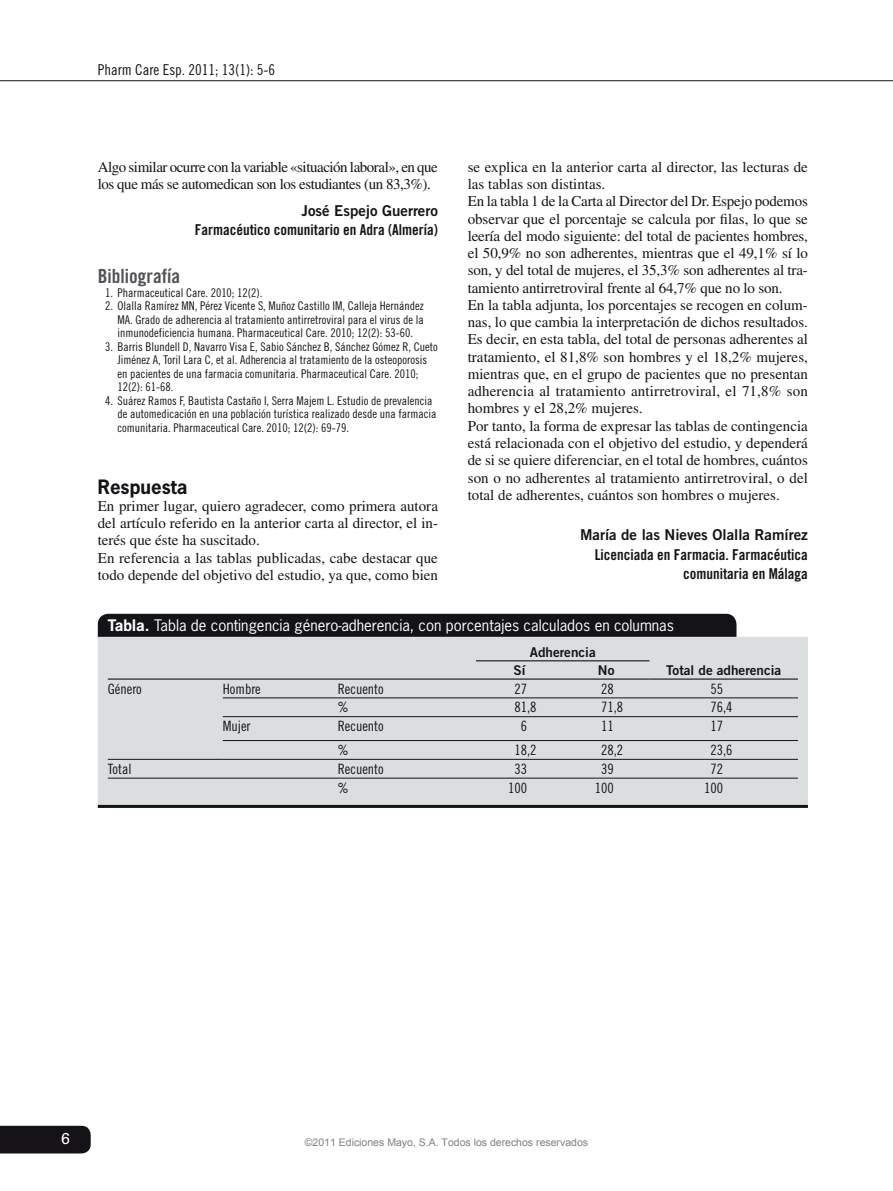
<style>
.page{position:relative;width:893px;height:1191px;background:#fff}
.page>*{position:absolute;margin:0;border:0;box-sizing:border-box;transform-origin:0 0}
.t1{font:19.5px "Trade Gothic LT Std Bd Cn 20";color:#505255}
.t2{font:700 18.6px "News Gothic Std";color:#151317}
.t3{font:15.75px "Univers LT Std";color:#fffffe}
.t4{font:15px/17.2px "Times LT Std";color:#151317}
.t5{font:15px/17.2px "Times LT Std";letter-spacing:-.03em;color:#151317}
.t6{font:15px/19.5px "Trade Gothic LT Std Bd Cn 20";color:#151317;text-align:right}
.t7{font:15px "News Gothic Std";color:#fffffe}
.t8{font:15px "Trade Gothic LT Std Bd 2";color:#151317}
.t9{font:15px "Trade Gothic LT Std Cn 18";color:#151317}
.t10{font:14.25px "Trade Gothic LT Std Cn 18";color:#151317}
.t11{font:13.5px "Trade Gothic LT Std Bd 2";color:#151317}
.t12{font:12px/13.5px "Trade Gothic LT Std Cn 18";color:#151317}
.t13{font:10.5px "Arial";color:#808080}
.s1{font-weight:700}
</style>
<div class="page">
<div style="left:0;top:1125px;width:91px;height:28px;background:#151317"></div>
<hr style="left:0;top:80px;width:893px;height:1px;background:#151317">
<div style="left:99px;top:614px;width:637px;height:33px;background:#151317;border-radius:10px"></div>
<div style="left:98px;top:614px;width:638px;height:34px;border:2px solid #151317;border-radius:10px"></div>
<div style="left:99px;top:637px;width:708px;height:169px;background:#dbdedf"></div>
<hr style="left:476px;top:660px;width:173px;height:1px;background:#151317">
<hr style="left:223px;top:697px;width:575px;height:1px;background:#151317">
<hr style="left:223px;top:716px;width:575px;height:1px;background:#151317">
<hr style="left:223px;top:740px;width:575px;height:1px;background:#151317">
<hr style="left:223px;top:759px;width:575px;height:1px;background:#151317">
<hr style="left:108px;top:778px;width:690px;height:1px;background:#151317">
<hr style="left:476px;top:678px;width:173px;height:1px;background:#151317">
<hr style="left:108px;top:678px;width:368px;height:1px;background:#151317">
<hr style="left:108px;top:759px;width:115px;height:1px;background:#151317">
<hr style="left:649px;top:678px;width:149px;height:1px;background:#151317">
<div style="left:98px;top:637px;width:710px;height:170px;border:2px solid #dbdedf"></div>
<hr style="left:98px;top:805px;width:710px;height:3px;background:#151317">
<p class="t9" style="left:98px;top:64px;width:179px">Pharm Care Esp. 2011; 13(1): 5-6</p>
<p class="t5" style="left:98px;top:160px;width:342px">Algo similar ocurre con la variable «situación laboral», en que los que más se automedican son los estudiantes (un 83,3%).</p>
<p class="t8" style="left:301px;top:205px;width:138px">José Espejo Guerrero</p>
<p class="t6" style="left:195px;top:222px;width:245px">Farmacéutico comunitario en Adra (Almería)</p>
<h1 class="t1" style="left:98px;top:269px;width:84px">Bibliografía</h1>
<p class="t12" style="left:105px;top:287px;width:159px">1. Pharmaceutical Care. 2010; 12(2).</p>
<p class="t12" style="left:117px;top:301px;width:308px;text-align:justify;text-indent:-12px">2. Olalla Ramírez MN, Pérez Vicente S, Muñoz Castillo IM, Calleja Hernández MA. Grado de adherencia al tratamiento antirretroviral para el virus de la inmunodeficiencia humana. Pharmaceutical Care. 2010; 12(2): 53-60.</p>
<p class="t12" style="left:117px;top:341px;width:322px;text-indent:-12px">3. Barris Blundell D, Navarro Visa E, Sabio Sánchez B, Sánchez Gómez R, Cueto Jiménez A, Toril Lara C, et al. Adherencia al tratamiento de la osteoporosis en pacientes de una farmacia comunitaria. Pharmaceutical Care. 2010; 12(2): 61-68.</p>
<p class="t12" style="left:117px;top:395px;width:321px;text-indent:-12px">4. Suárez Ramos F, Bautista Castaño I, Serra Majem L. Estudio de prevalencia de automedicación en una población turística realizado desde una farmacia comunitaria. Pharmaceutical Care. 2010; 12(2): 69-79.</p>
<p class="t4" style="left:468px;top:160px;width:342px">se explica en la anterior carta al director, las lecturas de las tablas son distintas.<br>En la tabla 1 de la Carta al Director del Dr. Espejo podemos observar que el porcentaje se calcula por filas, lo que se leería del modo siguiente: del total de pacientes hombres, el 50,9% no son adherentes, mientras que el 49,1% sí lo son, y del total de mujeres, el 35,3% son adherentes al tra&shy;tamiento antirretroviral frente al 64,7% que no lo son.<br>En la tabla adjunta, los porcentajes se recogen en colum&shy;nas, lo que cambia la interpretación de dichos resultados.<br>Es decir, en esta tabla, del total de personas adherentes al tratamiento, el 81,8% son hombres y el 18,2% mujeres, mientras que, en el grupo de pacientes que no presentan adherencia al tratamiento antirretroviral, el 71,8% son hombres y el 28,2% mujeres.<br>Por tanto, la forma de expresar las tablas de contingencia está relacionada con el objetivo del estudio, y dependerá de si se quiere diferenciar, en el total de hombres, cuántos son o no adherentes al tratamiento antirretroviral, o del total de adherentes, cuántos son hombres o mujeres.</p>
<p class="t8" style="left:580px;top:529px;width:229px">María de las Nieves Olalla Ramírez</p>
<p class="t6" style="left:595px;top:546px;width:215px">Licenciada en Farmacia. Farmacéutica comunitaria en Málaga</p>
<p class="t7" style="left:108px;top:618px;width:568px"><span class="s1">Tabla.</span> Tabla de contingencia género-adherencia, con porcentajes calculados en columnas</p>
<p class="t11" style="left:530px;top:647px;width:68px">Adherencia</p>
<p class="t11" style="left:513px;top:665px;width:14px">Sí</p>
<p class="t11" style="left:598px;top:665px;width:18px">No</p>
<p class="t11" style="left:666px;top:665px;width:117px">Total de adherencia</p>
<p class="t10" style="left:108px;top:683px;width:36px">Género</p>
<p class="t10" style="left:223px;top:683px;width:40px">Hombre</p>
<p class="t10" style="left:338px;top:683px;width:47px">Recuento</p>
<p class="t10" style="left:514px;top:683px;width:14px">27</p>
<p class="t10" style="left:601px;top:683px;width:14px">28</p>
<p class="t10" style="left:710px;top:683px;width:14px">55</p>
<p class="t10" style="left:338px;top:702px;width:13px">%</p>
<p class="t10" style="left:514px;top:702px;width:24px">81,8</p>
<p class="t10" style="left:601px;top:702px;width:24px">71,8</p>
<p class="t10" style="left:710px;top:702px;width:24px">76,4</p>
<p class="t10" style="left:223px;top:721px;width:29px">Mujer</p>
<p class="t10" style="left:338px;top:721px;width:47px">Recuento</p>
<p class="t10" style="left:521px;top:721px;width:8px">6</p>
<p class="t10" style="left:601px;top:721px;width:14px">11</p>
<p class="t10" style="left:710px;top:721px;width:14px">17</p>
<p class="t10" style="left:338px;top:745px;width:13px">%</p>
<p class="t10" style="left:514px;top:745px;width:24px">18,2</p>
<p class="t10" style="left:601px;top:745px;width:24px">28,2</p>
<p class="t10" style="left:710px;top:745px;width:24px">23,6</p>
<p class="t10" style="left:108px;top:763px;width:25px">Total</p>
<p class="t10" style="left:338px;top:763px;width:47px">Recuento</p>
<p class="t10" style="left:514px;top:763px;width:14px">33</p>
<p class="t10" style="left:601px;top:763px;width:14px">39</p>
<p class="t10" style="left:710px;top:763px;width:14px">72</p>
<p class="t10" style="left:338px;top:782px;width:13px">%</p>
<p class="t10" style="left:508px;top:782px;width:20px">100</p>
<p class="t10" style="left:595px;top:782px;width:20px">100</p>
<p class="t10" style="left:704px;top:782px;width:20px">100</p>
<p class="t2" style="left:98px;top:478px;width:91px">Respuesta</p>
<p class="t4" style="left:98px;top:498px;width:342px">En primer lugar, quiero agradecer, como primera autora del artículo referido en la anterior carta al director, el in&shy;terés que éste ha suscitado.<br>En referencia a las tablas publicadas, cabe destacar que todo depende del objetivo del estudio, ya que, como bien</p>
<p class="t3" style="left:61px;top:1131px;width:10px">6</p>
<p class="t13" style="left:305px;top:1136px;width:285px">©2011 Ediciones Mayo, S.A. Todos los derechos reservados</p>
</div>
